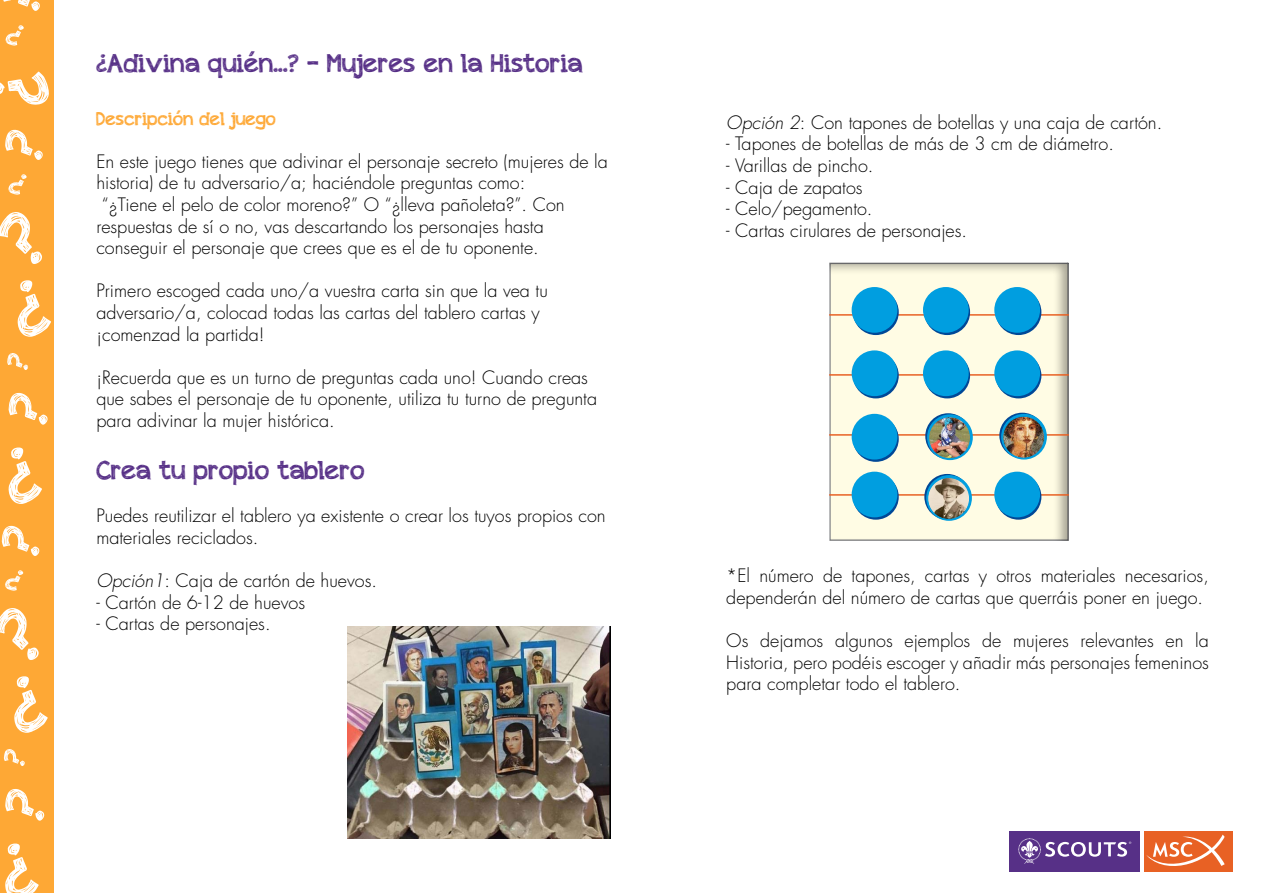
<style>
.page{position:relative;width:1263px;height:893px;background:#fff}
.page>*{position:absolute;margin:0;border:0;box-sizing:border-box;transform-origin:0 0}
.t1{font:25.5px "appleberry";color:#573087}
.t2{font:300 18px/21.6px "Futura";color:#000}
.t3{font:18px "appleberry";color:#fea835}
.s1{font-style:italic}
</style>
<div class="page">
<div style="left:1144px;top:831px;width:89px;height:40px;background:#e86124"></div>
<svg style="left:1146px;top:835px;width:79px;height:37px"></svg>
<div style="left:1010px;top:831px;width:130px;height:40px;background:#573087"></div>
<svg style="left:1018px;top:838px;width:113px;height:26px"></svg>
<div style="left:1px;top:1px;width:53px;height:892px;background:#fea835"></div>
<svg style="left:5px;top:843px;width:34px;height:50px"></svg>
<svg style="left:5px;top:789px;width:39px;height:32px"></svg>
<svg style="left:4px;top:749px;width:21px;height:17px"></svg>
<svg style="left:14px;top:676px;width:34px;height:57px"></svg>
<svg style="left:0;top:608px;width:39px;height:52px"></svg>
<svg style="left:5px;top:570px;width:18px;height:21px"></svg>
<svg style="left:2px;top:526px;width:37px;height:30px"></svg>
<svg style="left:9px;top:447px;width:33px;height:57px"></svg>
<svg style="left:9px;top:393px;width:39px;height:32px"></svg>
<svg style="left:7px;top:353px;width:21px;height:17px"></svg>
<svg style="left:18px;top:280px;width:33px;height:57px"></svg>
<svg style="left:0;top:212px;width:42px;height:52px"></svg>
<svg style="left:8px;top:174px;width:19px;height:21px"></svg>
<svg style="left:5px;top:130px;width:38px;height:30px"></svg>
<svg style="left:0;top:72px;width:49px;height:33px"></svg>
<svg style="left:6px;top:25px;width:18px;height:21px"></svg>
<svg style="left:2px;top:0;width:38px;height:11px"></svg>
<img style="left:347px;top:627px;width:263px;height:212px">
<div style="left:828px;top:249px;width:252px;height:304px;background:#000;opacity:.35"></div>
<hr style="left:829px;top:314px;width:240px;height:2px;background:#e86124">
<hr style="left:829px;top:374px;width:240px;height:2px;background:#e86124">
<hr style="left:829px;top:434px;width:240px;height:2px;background:#e86124">
<hr style="left:829px;top:494px;width:240px;height:2px;background:#e86124">
<svg style="left:853px;top:289px;width:46px;height:46px"></svg>
<svg style="left:924px;top:289px;width:46px;height:46px"></svg>
<svg style="left:996px;top:289px;width:45px;height:46px"></svg>
<div style="left:852px;top:287px;width:45px;height:46px;background:#009ee0;border-radius:50%"></div>
<div style="left:923px;top:287px;width:46px;height:46px;background:#009ee0;border-radius:50%"></div>
<div style="left:994px;top:287px;width:46px;height:46px;background:#009ee0;border-radius:50%"></div>
<svg style="left:853px;top:353px;width:46px;height:45px"></svg>
<svg style="left:924px;top:353px;width:46px;height:45px"></svg>
<svg style="left:996px;top:353px;width:45px;height:45px"></svg>
<div style="left:852px;top:350px;width:45px;height:46px;background:#009ee0;border-radius:50%"></div>
<div style="left:923px;top:350px;width:46px;height:46px;background:#009ee0;border-radius:50%"></div>
<div style="left:994px;top:350px;width:46px;height:46px;background:#009ee0;border-radius:50%"></div>
<svg style="left:853px;top:416px;width:46px;height:46px"></svg>
<div style="left:852px;top:414px;width:45px;height:46px;background:#009ee0;border-radius:50%"></div>
<svg style="left:853px;top:474px;width:46px;height:46px"></svg>
<svg style="left:996px;top:474px;width:45px;height:46px"></svg>
<div style="left:852px;top:472px;width:45px;height:45px;background:#009ee0;border-radius:50%"></div>
<div style="left:994px;top:472px;width:46px;height:45px;background:#009ee0;border-radius:50%"></div>
<svg style="left:924px;top:474px;width:46px;height:46px"></svg>
<svg style="left:926px;top:475px;width:46px;height:46px"></svg>
<img style="left:928px;top:477px;width:41px;height:42px;border-radius:21px">
<div style="left:927px;top:477px;width:43px;height:43px;border:1px solid #009ee0;border-radius:50%"></div>
<svg style="left:925px;top:413px;width:46px;height:46px"></svg>
<svg style="left:927px;top:414px;width:46px;height:46px"></svg>
<img style="left:929px;top:417px;width:41px;height:42px;border-radius:21px">
<div style="left:928px;top:417px;width:43px;height:42px;border:1px solid #009ee0;border-radius:50%"></div>
<svg style="left:999px;top:413px;width:46px;height:45px"></svg>
<svg style="left:1001px;top:414px;width:46px;height:46px"></svg>
<img style="left:1003px;top:416px;width:41px;height:42px;border-radius:21px">
<div style="left:1002px;top:416px;width:43px;height:42px;border:1px solid #009ee0;border-radius:50%"></div>
<h1 class="t1" style="left:96px;top:45px;width:488px">¿Adivina quién...? - Mujeres en la Historia</h1>
<p class="t3" style="left:96px;top:106px;width:181px">Descripción del juego</p>
<p class="t2" style="left:96px;top:151px;width:513px">En este juego tienes que adivinar el personaje secreto (mujeres de la</p>
<p class="t2" style="left:96px;top:172px;width:430px">historia) de tu adversario/a; haciéndole preguntas como:</p>
<p class="t2" style="left:102px;top:194px;width:464px">“¿Tiene el pelo de color moreno?” O “¿lleva pañoleta?”. Con</p>
<p class="t2" style="left:96px;top:215px;width:449px">respuestas de sí o no, vas descartando los personajes hasta</p>
<p class="t2" style="left:96px;top:237px;width:444px">conseguir el personaje que crees que es el de tu oponente.</p>
<p class="t2" style="left:96px;top:280px;width:453px">Primero escoged cada uno/a vuestra carta sin que la vea tu adversario/a, colocad todas las cartas del tablero cartas y ¡comenzad la partida!</p>
<p class="t2" style="left:96px;top:367px;width:502px">¡Recuerda que es un turno de preguntas cada uno! Cuando creas que sabes el personaje de tu oponente, utiliza tu turno de pregunta para adivinar la mujer histórica.</p>
<h1 class="t1" style="left:96px;top:452px;width:270px">Crea tu propio tablero</h1>
<p class="t2" style="left:96px;top:505px;width:511px">Puedes reutilizar el tablero ya existente o crear los tuyos propios con materiales reciclados.</p>
<p class="t2" style="left:96px;top:570px;width:282px"><span class="s1">Opción1</span>: Caja de cartón de huevos.</p>
<p class="t2" style="left:96px;top:592px;width:210px">- Cartón de 6-12 de huevos</p>
<p class="t2" style="left:96px;top:613px;width:176px">- Cartas de personajes.</p>
<p class="t2" style="left:726px;top:112px;width:437px"><span class="s1">Opción 2</span>: Con tapones de botellas y una caja de cartón.</p>
<p class="t2" style="left:726px;top:133px;width:389px">- Tapones de botellas de más de 3 cm de diámetro.</p>
<p class="t2" style="left:726px;top:155px;width:149px">- Varillas de pincho.</p>
<p class="t2" style="left:726px;top:176px;width:138px">- Caja de zapatos</p>
<p class="t2" style="left:726px;top:198px;width:148px">- Celo/pegamento.</p>
<p class="t2" style="left:726px;top:220px;width:242px">- Cartas cirulares de personajes.</p>
<p class="t2" style="left:726px;top:565px;width:484px">*El número de tapones, cartas y otros materiales necesarios, dependerán del número de cartas que querráis poner en juego.</p>
<p class="t2" style="left:726px;top:630px;width:484px;text-align:justify">Os dejamos algunos ejemplos de mujeres relevantes en la Historia, pero podéis escoger y añadir más personajes femeninos para completar todo el tablero.</p>
</div>
